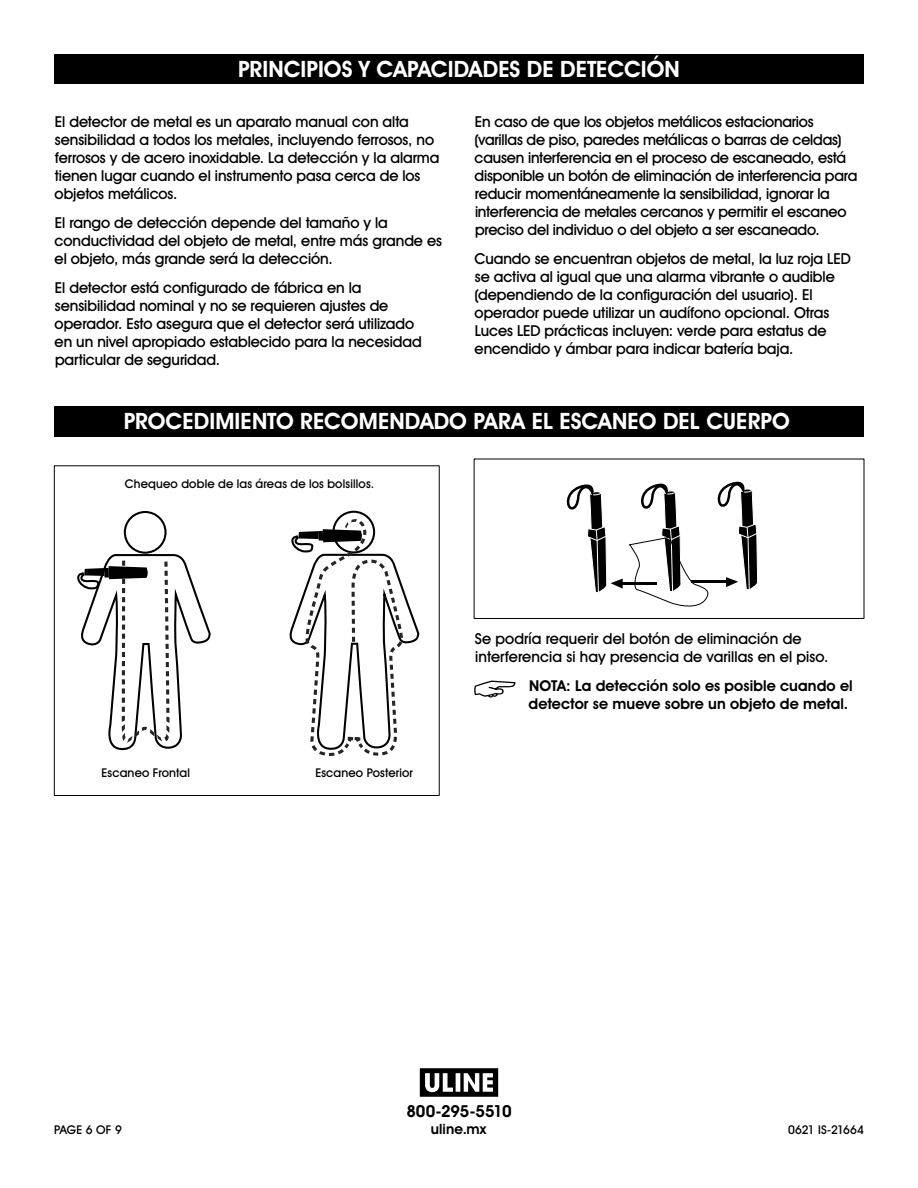
<style>
.page{position:relative;width:918px;height:1188px;background:#fff}
.page>*{position:absolute;margin:0;border:0;box-sizing:border-box;transform-origin:0 0}
.t1{font:700 22.5px "Uline Two Knine";letter-spacing:.005em;color:#fff}
.t2{font:700 16.5px "Uline Two Knine";letter-spacing:-.015em;color:#000}
.t3{font:15px/18px "Uline Two Knine";letter-spacing:-.005em;color:#000}
.t4{font:700 15px/18px "Uline Two Knine";letter-spacing:.005em;color:#000}
.t5{font:700 14.25px "Uline Two Knine";letter-spacing:.01em;color:#000}
.t6{font:12px "Uline Two Knine";letter-spacing:.015em;color:#000}
.t7{font:12px "Uline Two Knine";letter-spacing:-.01em;color:#000}
</style>
<div class="page">
<svg style="left:474px;top:681px;width:41px;height:17px"></svg>
<div style="left:54px;top:54px;width:810px;height:30px;background:#000"></div>
<div style="left:54px;top:406px;width:810px;height:30px;background:#000"></div>
<div style="left:124px;top:511px;width:43px;height:43px;border:2px solid #010101;border-radius:50%"></div>
<svg style="left:77px;top:553px;width:134px;height:198px"></svg>
<div style="left:332px;top:511px;width:43px;height:42px;border:2px solid #010101;border-radius:50%"></div>
<svg style="left:289px;top:519px;width:131px;height:237px"></svg>
<div style="left:54px;top:465px;width:386px;height:331px;border:1px solid #000"></div>
<svg style="left:566px;top:484px;width:57px;height:108px"></svg>
<hr style="left:623px;top:582px;width:34px;height:3px;background:#010101">
<svg style="left:629px;top:481px;width:129px;height:126px"></svg>
<div style="left:474px;top:459px;width:390px;height:160px;border:1px solid #000"></div>
<svg style="left:420px;top:1068px;width:78px;height:29px"></svg>
<h1 class="t1" style="left:238px;top:56px;width:443px">PRINCIPIOS Y CAPACIDADES DE DETECCIÓN</h1>
<p class="t3" style="left:55px;top:113px;width:386px">El detector de metal es un aparato manual con alta sensibilidad a todos los metales, incluyendo ferrosos, no ferrosos y de acero inoxidable. La detección y la alarma tienen lugar cuando el instrumento pasa cerca de los objetos metálicos.</p>
<p class="t3" style="left:55px;top:214px;width:389px">El rango de detección depende del tamaño y la conductividad del objeto de metal, entre más grande es el objeto, más grande será la detección.</p>
<p class="t3" style="left:55px;top:278px;width:369px">El detector está configurado de fábrica en la sensibilidad nominal y no se requieren ajustes de operador. Esto asegura que el detector será utilizado en un nivel apropiado establecido para la necesidad particular de seguridad.</p>
<p class="t3" style="left:475px;top:113px;width:384px">En caso de que los objetos metálicos estacionarios (varillas de piso, paredes metálicas o barras de celdas) causen interferencia en el proceso de escaneado, está disponible un botón de eliminación de interferencia para reducir momentáneamente la sensibilidad, ignorar la interferencia de metales cercanos y permitir el escaneo preciso del individuo o del objeto a ser escaneado.</p>
<p class="t3" style="left:474px;top:250px;width:378px">Cuando se encuentran objetos de metal, la luz roja LED se activa al igual que una alarma vibrante o audible (dependiendo de la configuración del usuario). El operador puede utilizar un audífono opcional. Otras Luces LED prácticas incluyen: verde para estatus de encendido y ámbar para indicar batería baja.</p>
<h1 class="t1" style="left:124px;top:408px;width:668px">PROCEDIMIENTO RECOMENDADO PARA EL ESCANEO DEL CUERPO</h1>
<p class="t6" style="left:125px;top:476px;width:251px">Chequeo doble de las áreas de los bolsillos.</p>
<p class="t6" style="left:102px;top:766px;width:90px">Escaneo Frontal</p>
<p class="t6" style="left:315px;top:766px;width:99px">Escaneo Posterior</p>
<p class="t3" style="left:475px;top:630px;width:355px">Se podría requerir del botón de eliminación de interferencia si hay presencia de varillas en el piso.</p>
<p class="t4" style="left:529px;top:677px;width:326px">NOTA: La detección solo es posible cuando el detector se mueve sobre un objeto de metal.</p>
<p class="t2" style="left:406px;top:1101px;width:107px">800-295-5510</p>
<p class="t5" style="left:431px;top:1120px;width:57px">uline.mx</p>
<p class="t6" style="left:54px;top:1122px;width:69px">PAGE 6 OF 9</p>
<p class="t7" style="left:788px;top:1122px;width:77px">0621 IS-21664</p>
</div>
